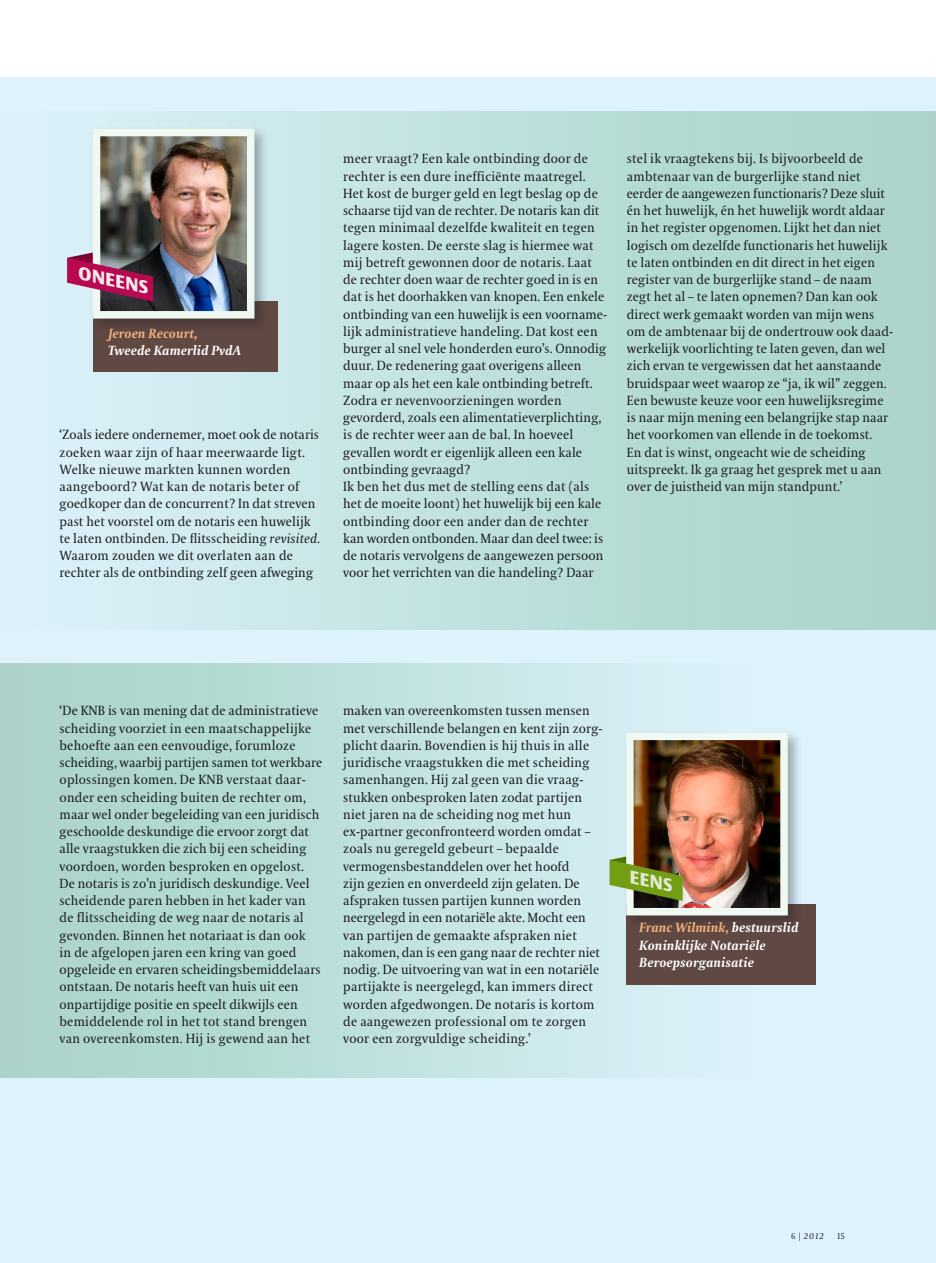
<style>
.page{position:relative;width:936px;height:1263px;background:#fff}
.page>*{position:absolute;margin:0;border:0;box-sizing:border-box;transform-origin:0 0}
.t1{font:italic 700 17.55px "VPRO Vesta";color:#f5e9ea}
.t2{font:italic 700 17.55px "VPRO Vesta";color:#e0ead0}
.t3{font:13.2px/17.2px "VPRO Coranto";letter-spacing:.01em;color:#1a1a1f}
.t4{font:italic 700 13.2px/17.2px "VPRO Coranto";letter-spacing:.01em;color:#fff}
.t5{font:italic 700 13.2px "VPRO Coranto";letter-spacing:.01em;color:#f3b17b}
.t6{font:italic 8.25px "VPRO Coranto";color:#1a1a1f}
.t7{font:8.25px "VPRO Coranto Cn";color:#1a1a1f}
.s1{font-style:italic}
.s2{color:#f3b17b}
.s3{font-family:"VPRO Coranto Cn";font-style:normal}
</style>
<div class="page">
<div style="left:0;top:77px;width:935px;height:1186px;background:#def2fc"></div>
<div style="left:0;top:112px;width:935px;height:517px;background:linear-gradient(to right,#ddf2fa,#a6d2c7)"></div>
<div style="left:93px;top:301px;width:184px;height:70px;background:#604843"></div>
<div style="left:0;top:664px;width:753px;height:414px;background:linear-gradient(to right,#a6d2c6,#dcf2fa)"></div>
<div style="left:626px;top:904px;width:189px;height:81px;background:#604843"></div>
<div style="left:622px;top:729px;width:187px;height:208px;background:#1a1a1f;opacity:.33"></div>
<img style="left:635px;top:742px;width:143px;height:164px">
<div style="left:626px;top:733px;width:161px;height:182px;border:8px solid #eff8f1"></div>
<svg style="left:609px;top:848px;width:73px;height:53px;background:#7a863c"></svg>
<div style="left:89px;top:125px;width:187px;height:215px;background:#1a1a1f;opacity:.33"></div>
<img style="left:102px;top:138px;width:143px;height:172px">
<div style="left:93px;top:129px;width:161px;height:190px;border:8px solid #eff8f1"></div>
<svg style="left:67px;top:245px;width:86px;height:57px;background:#95496c"></svg>
<h1 class="t1" style="left:81px;top:266px;width:73px;rotate:12deg">oneens</h1>
<p class="t5" style="left:108px;top:325px;width:91px">Jeroen Recourt,</p>
<p class="t4" style="left:108px;top:342px;width:134px">Tweede Kamerlid PvdA</p>
<p class="t3" style="left:59px;top:426px;width:262px">‘Zoals iedere ondernemer, moet ook de notaris zoeken waar zijn of haar meerwaarde ligt.<br>Welke nieuwe markten kunnen worden aangeboord? Wat kan de notaris beter of goedkoper dan de concurrent? In dat streven past het voorstel om de notaris een huwelijk te laten ontbinden. De flitsscheiding <span class="s1">revisited</span>.<br>Waarom zouden we dit overlaten aan de rechter als de ontbinding zelf geen afweging</p>
<p class="t3" style="left:343px;top:150px;width:266px">meer vraagt? Een kale ontbinding door de rechter is een dure inefficiënte maatregel.<br>Het kost de burger geld en legt beslag op de schaarse tijd van de rechter. De notaris kan dit tegen minimaal dezelfde kwaliteit en tegen lagere kosten. De eerste slag is hiermee wat mij betreft gewonnen door de notaris. Laat de rechter doen waar de rechter goed in is en dat is het doorhakken van knopen. Een enkele ontbinding van een huwelijk is een voorname&shy;lijk administratieve handeling. Dat kost een burger al snel vele honderden euro’s. Onnodig duur. De redenering gaat overigens alleen maar op als het een kale ontbinding betreft.<br>Zodra er nevenvoorzieningen worden gevorderd, zoals een alimentatieverplichting, is de rechter weer aan de bal. In hoeveel gevallen wordt er eigenlijk alleen een kale ontbinding gevraagd?<br>Ik ben het dus met de stelling eens dat (als het de moeite loont) het huwelijk bij een kale ontbinding door een ander dan de rechter kan worden ontbonden. Maar dan deel twee: is de notaris vervolgens de aangewezen persoon voor het verrichten van die handeling? Daar</p>
<p class="t3" style="left:626px;top:150px;width:268px">stel ik vraagtekens bij. Is bijvoorbeeld de ambtenaar van de burgerlijke stand niet eerder de aangewezen functionaris? Deze sluit én het huwelijk, én het huwelijk wordt aldaar in het register opgenomen. Lijkt het dan niet logisch om dezelfde functionaris het huwelijk te laten ontbinden en dit direct in het eigen register van de burgerlijke stand – de naam zegt het al – te laten opnemen? Dan kan ook direct werk gemaakt worden van mijn wens om de ambtenaar bij de ondertrouw ook daad&shy;werkelijk voorlichting te laten geven, dan wel zich ervan te vergewissen dat het aanstaande bruidspaar weet waarop ze “ja, ik wil” zeggen.<br>Een bewuste keuze voor een huwelijksregime is naar mijn mening een belangrijke stap naar het voorkomen van ellende in de toekomst.<br>En dat is winst, ongeacht wie de scheiding uitspreekt. Ik ga graag het gesprek met u aan over de juistheid van mijn standpunt.’</p>
<p class="t3" style="left:60px;top:702px;width:264px">‘De KNB is van mening dat de administratieve scheiding voorziet in een maatschappelijke behoefte aan een eenvoudige, forumloze scheiding, waarbij partijen samen tot werkbare oplossingen komen. De KNB verstaat daar&shy;onder een scheiding buiten de rechter om, maar wel onder begeleiding van een juridisch geschoolde deskundige die ervoor zorgt dat alle vraagstukken die zich bij een scheiding voordoen, worden besproken en opgelost.<br>De notaris is zo’n juridisch deskundige. Veel scheidende paren hebben in het kader van de flitsscheiding de weg naar de notaris al gevonden. Binnen het notariaat is dan ook<br>in de afgelopen jaren een kring van goed opgeleide en ervaren scheidingsbemiddelaars ontstaan. De notaris heeft van huis uit een onpartijdige positie en speelt dikwijls een bemiddelende rol in het tot stand brengen van overeenkomsten. Hij is gewend aan het</p>
<p class="t3" style="left:343px;top:702px;width:261px">maken van overeenkomsten tussen mensen met verschillende belangen en kent zijn zorg&shy;plicht daarin. Bovendien is hij thuis in alle juridische vraagstukken die met scheiding samenhangen. Hij zal geen van die vraag&shy;stukken onbesproken laten zodat partijen niet jaren na de scheiding nog met hun ex-partner geconfronteerd worden omdat – zoals nu geregeld gebeurt – bepaalde vermogensbestanddelen over het hoofd<br>zijn gezien en onverdeeld zijn gelaten. De afspraken tussen partijen kunnen worden neergelegd in een notariële akte. Mocht een van partijen de gemaakte afspraken niet nakomen, dan is een gang naar de rechter niet nodig. De uitvoering van wat in een notariële partijakte is neergelegd, kan immers direct worden afgedwongen. De notaris is kortom de aangewezen professional om te zorgen voor een zorgvuldige scheiding.’</p>
<h1 class="t2" style="left:632px;top:869px;width:45px;rotate:12deg">eens</h1>
<p class="t4" style="left:639px;top:919px;width:161px"><span class="s2">Franc Wilmink,</span> bestuurslid<br>Koninklijke Notariële<br>Beroepsorganisatie</p>
<p class="t6" style="left:791px;top:1231px;width:34px"><span class="s3">6 |</span> 2012</p>
<p class="t7" style="left:837px;top:1231px;width:9px">15</p>
</div>
